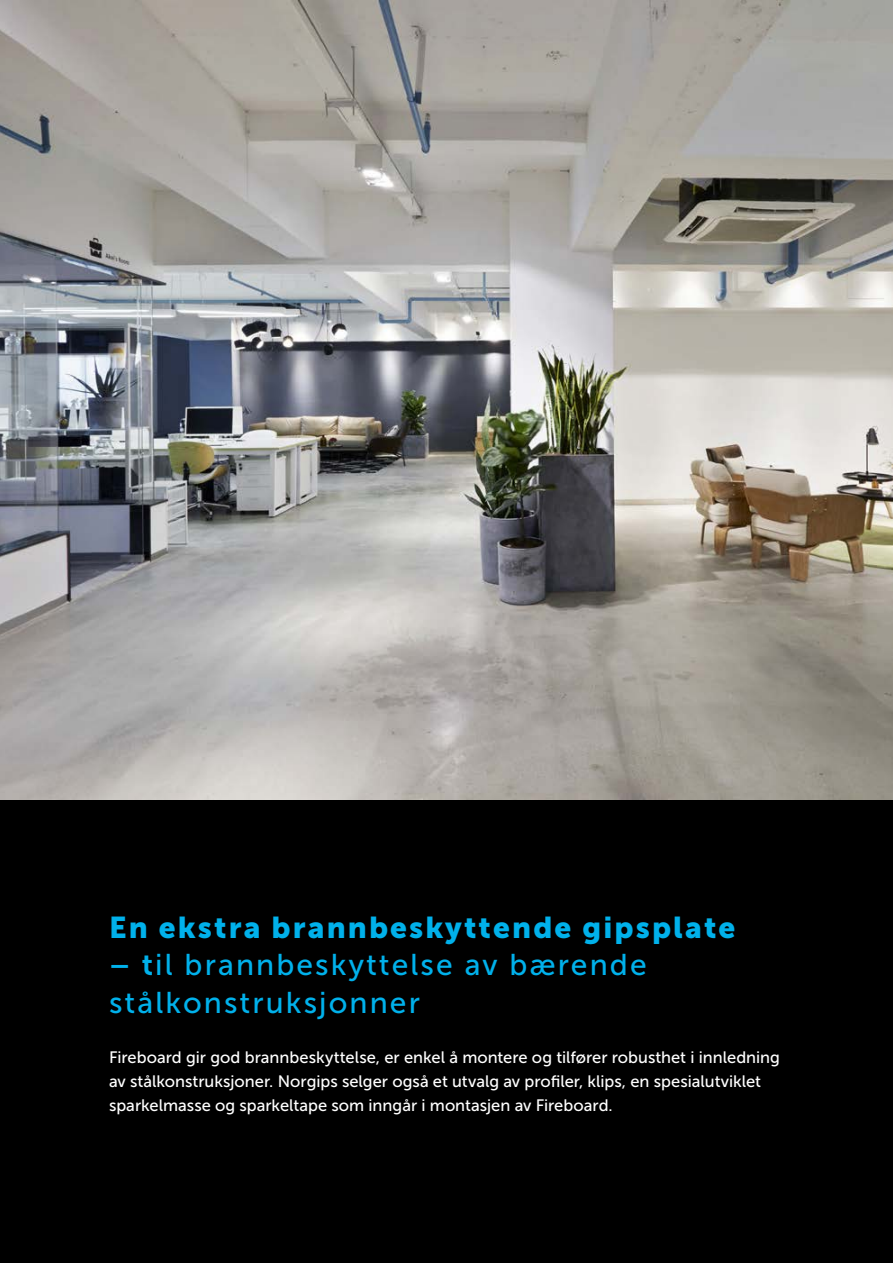
<style>
.page{position:relative;width:893px;height:1263px;background:#000}
.page>*{position:absolute;margin:0;border:0;box-sizing:border-box;transform-origin:0 0}
.t1{font:30px/37.5px "Museo Sans 500";letter-spacing:.07em;color:#00b1eb}
.t2{font:30px "Museo Sans 900";letter-spacing:.07em;color:#00b1eb}
.t3{font:16.5px/24px "Museo Sans 500";color:#fff}
.s1{font-family:"Museo Sans 700"}
</style>
<div class="page">
<img style="left:0;top:0;width:893px;height:799px">
<h1 class="t2" style="left:109px;top:910px;width:628px">En ekstra brannbeskyttende gipsplate</h1>
<h1 class="t1" style="left:109px;top:946px;width:539px"><span class="s1">– t</span>il brannbeskyttelse av bærende stålkonstruksjonner</h1>
<p class="t3" style="left:109px;top:1045px;width:672px">Fireboard gir god brannbeskyttelse, er enkel å montere og tilfører robusthet i innledning av stålkonstruksjoner. Norgips selger også et utvalg av profiler, klips, en spesialutviklet sparkelmasse og sparkeltape som inngår i montasjen av Fireboard.</p>
</div>
